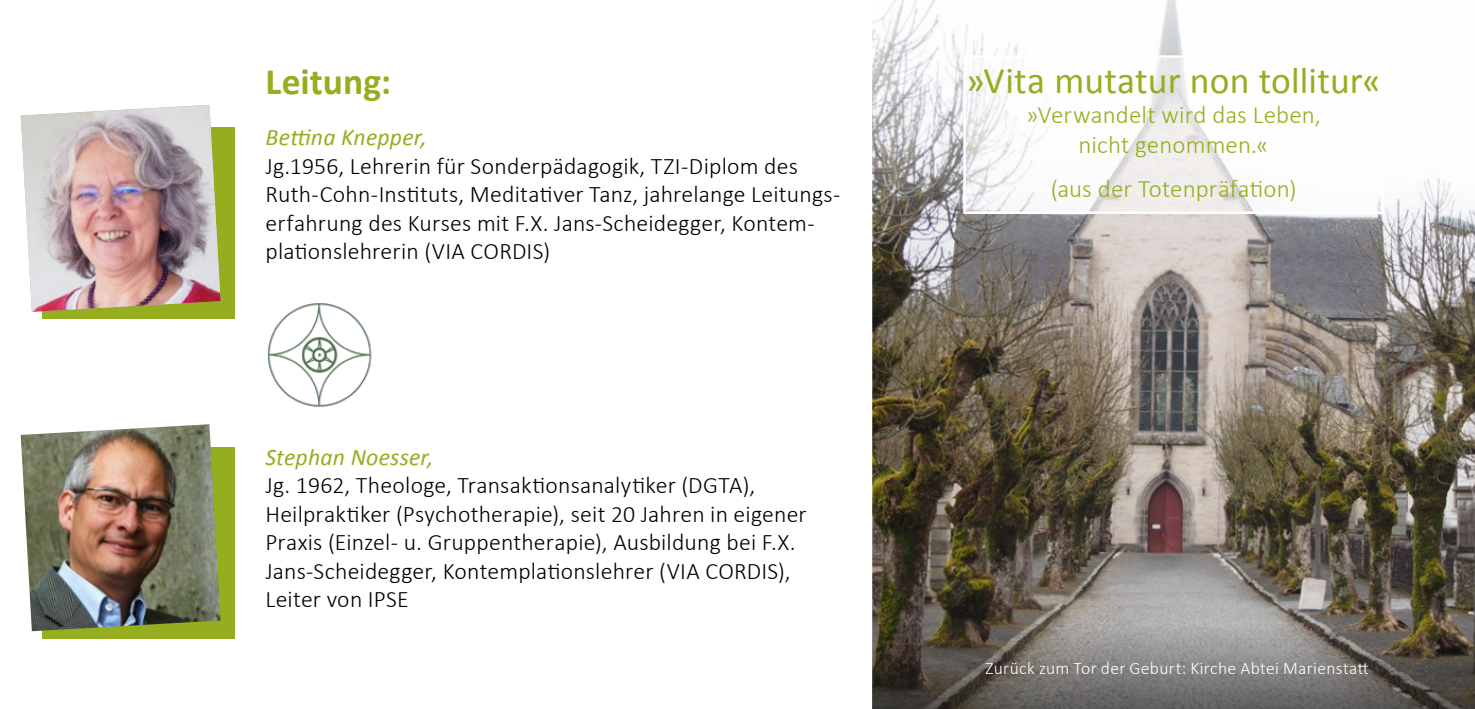
<style>
.page{position:relative;width:1475px;height:709px;background:#fff}
.page>*{position:absolute;margin:0;border:0;box-sizing:border-box;transform-origin:0 0}
.t1{font:37.5px "Calibri";letter-spacing:.005em;color:#95ae1f}
.t2{font:700 37.5px "Calibri";letter-spacing:.005em;color:#95ae1f}
.t3{font:300 25px/30px "Calibri";letter-spacing:.005em;color:#95ae1f;text-align:center}
.t4{font:300 23.75px/28.5px "Calibri";letter-spacing:.005em;color:#000}
.t5{font:italic 23.75px "Calibri";letter-spacing:.01em;color:#95ae1f}
.t6{font:300 17.5px "Calibri";letter-spacing:.02em;color:#fff}
</style>
<div class="page">
<img style="left:872px;top:0;width:602px;height:624px">
<hr style="left:1474px;top:0;width:1px;height:709px;background:#95ae1f">
<div style="left:42px;top:447px;width:193px;height:191px;background:#95ae1f"></div>
<img style="left:21px;top:424px;width:199px;height:207px">
<div style="left:42px;top:128px;width:193px;height:191px;background:#95ae1f"></div>
<img style="left:21px;top:105px;width:199px;height:207px">
<svg style="left:966px;top:58px;width:414px;height:153px"></svg>
<svg style="left:872px;top:624px;width:602px;height:85px;background:#6c6863"></svg>
<img style="left:267px;top:303px;width:105px;height:104px">
<h1 class="t2" style="left:265px;top:58px;width:127px">Leitung:</h1>
<p class="t5" style="left:265px;top:123px;width:163px">Bettina Knepper,</p>
<p class="t4" style="left:265px;top:151px;width:576px">Jg.1956, Lehrerin für Sonderpädagogik, TZI-Diplom des Ruth-Cohn-Instituts, Meditativer Tanz, jahrelange Leitungs&shy;erfahrung des Kurses mit F.X. Jans-Scheidegger, Kontem&shy;plationslehrerin (VIA CORDIS)</p>
<p class="t5" style="left:265px;top:442px;width:169px">Stephan Noesser,</p>
<p class="t4" style="left:265px;top:470px;width:542px">Jg. 1962, Theologe, Transaktionsanalytiker (DGTA), Heilpraktiker (Psychotherapie), seit 20 Jahren in eigener Praxis (Einzel- u. Gruppentherapie), Ausbildung bei F.X.<br>Jans-Scheidegger, Kontemplationslehrer (VIA CORDIS), Leiter von IPSE</p>
<h1 class="t1" style="left:965px;top:57px;width:417px">»Vita mutatur non tollitur«</h1>
<p class="t3" style="left:1026px;top:99px;width:296px">»Verwandelt wird das Leben, nicht genommen.«</p>
<p class="t3" style="left:1050px;top:173px;width:247px">(aus der Totenpräfation)</p>
<p class="t6" style="left:985px;top:657px;width:384px">Zurück zum Tor der Geburt: Kirche Abtei Marienstatt</p>
</div>
